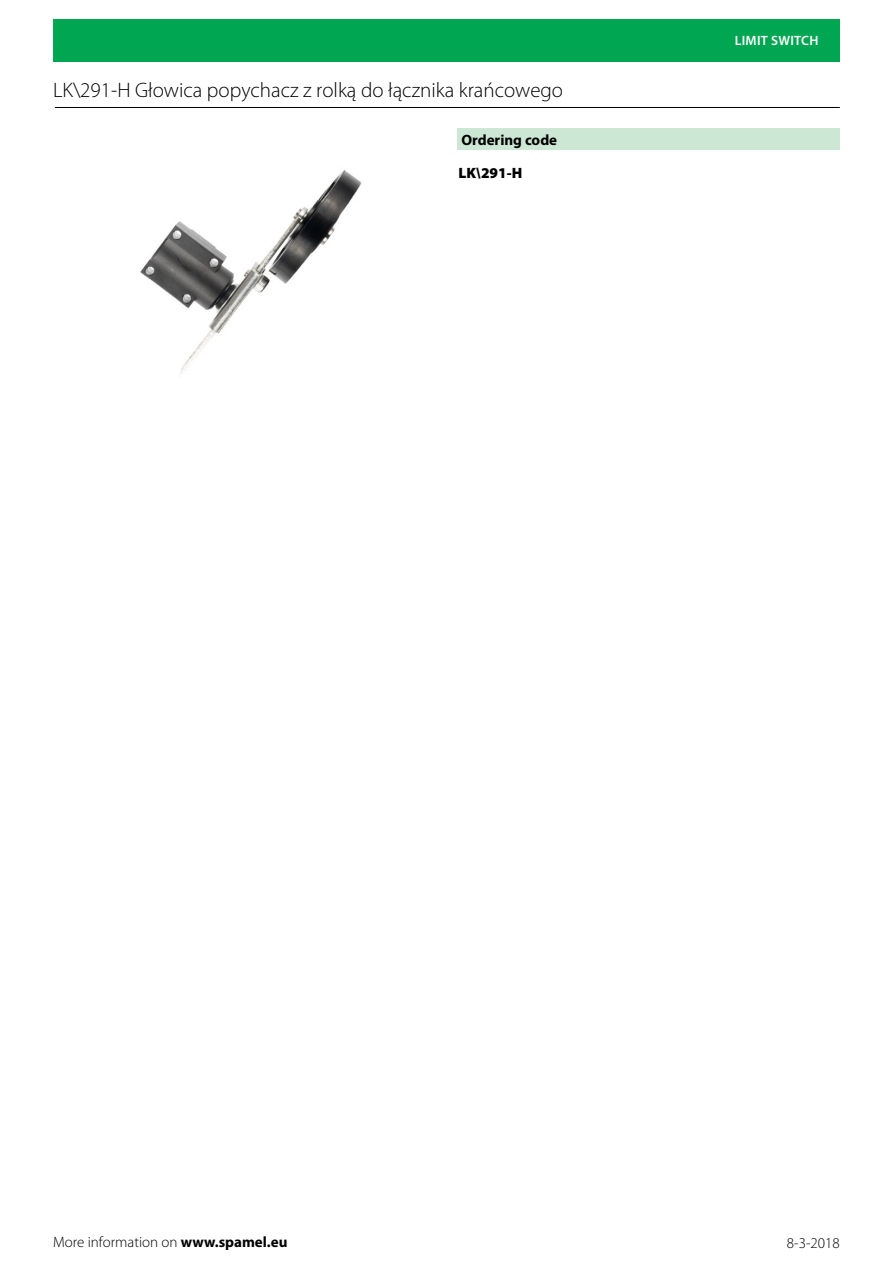
<style>
.page{position:relative;width:893px;height:1263px;background:#fff}
.page>*{position:absolute;margin:0;border:0;box-sizing:border-box;transform-origin:0 0}
.t1{font:300 21px "Myriad Pro";color:#000}
.t2{font:300 15px "Myriad Pro";color:#000}
.Überschrift{font:700 15px "Myriad Pro";color:#000}
.TS_Bestellschlüssel{font:900 15px "Myriad Pro";color:#000}
.t3{font:600 13.5px "Myriad Pro";letter-spacing:.02em;color:#fff}
.s1{font-weight:700}
</style>
<div class="page">
<div style="left:53px;top:19px;width:787px;height:43px;background:#00a651"></div>
<div style="left:457px;top:129px;width:383px;height:21px;background:#cce7d3"></div>
<hr style="left:55px;top:107px;width:785px;height:1px;background:#000">
<img style="left:140px;top:170px;width:222px;height:205px">
<p class="t1" style="left:53px;top:78px;width:511px">LK\291-H Głowica popychacz z rolką do łącznika krańcowego</p>
<p class="Überschrift" style="left:461px;top:130px;width:97px">Ordering code</p>
<p class="TS_Bestellschlüssel" style="left:459px;top:163px;width:65px">LK\291-H</p>
<p class="t3" style="left:735px;top:32px;width:85px">LIMIT SWITCH</p>
<p class="t2" style="left:53px;top:1234px;width:236px">More information on <span class="s1">www.spamel.eu</span></p>
<p class="t2" style="left:787px;top:1234px;width:54px">8-3-2018</p>
</div>
